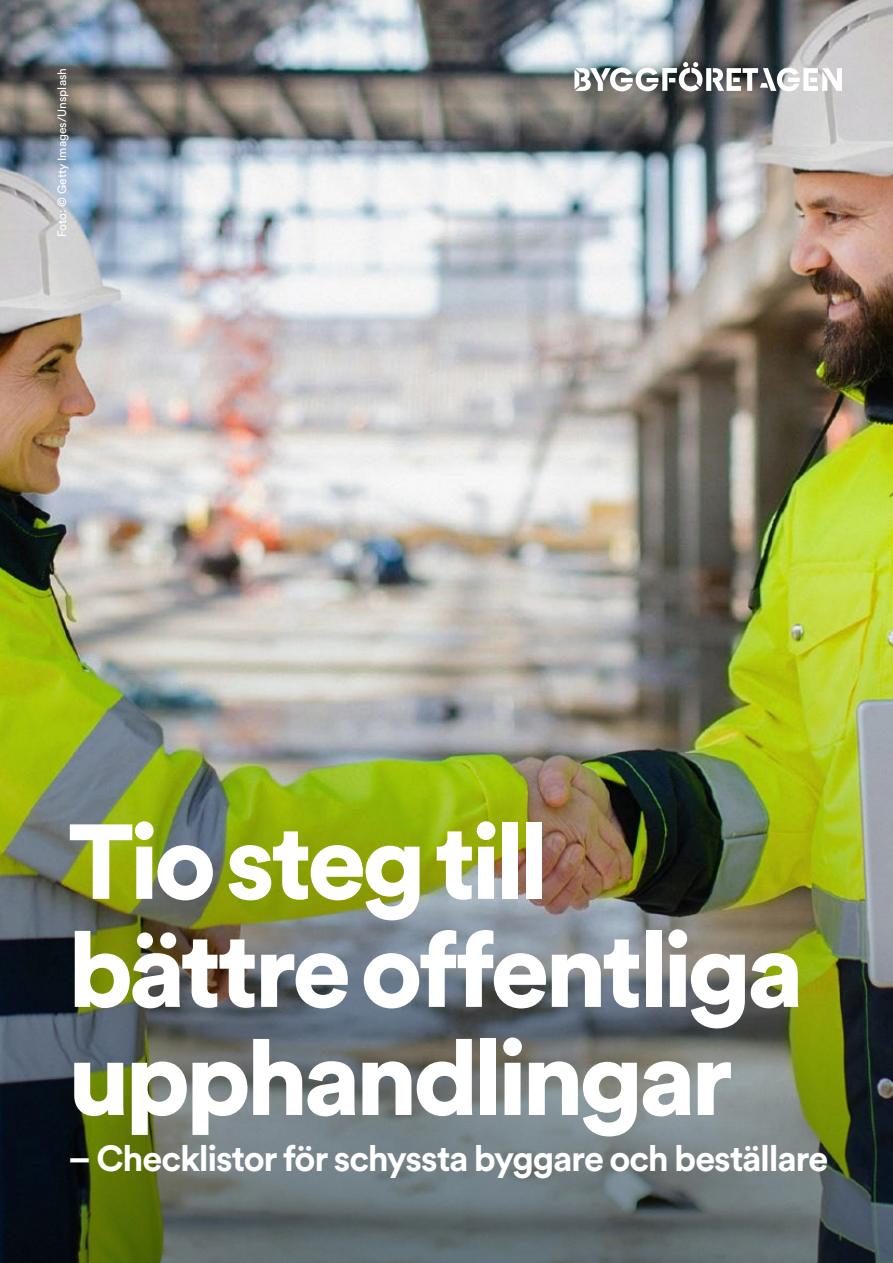
<style>
.page{position:relative;width:893px;height:1263px;background:#fff}
.page>*{position:absolute;margin:0;border:0;box-sizing:border-box;transform-origin:0 0}
.t1{font:900 105px/108px "Circular XX";letter-spacing:-.05em;color:#fff}
.t2{font:700 36px "Circular Std";letter-spacing:-.035em;color:#fff}
.t3{font:12px "Circular Std";color:#fff}
</style>
<div class="page">
<img style="left:0;top:0;width:893px;height:1263px">
<svg style="left:574px;top:62px;width:268px;height:29px"></svg>
<p class="t3" style="left:55px;top:237px;width:170px;rotate:-90deg">Foto: © Getty Images/Unsplash</p>
<h1 class="t1" style="left:68px;top:804px;width:737px">Tio steg till bättre offentliga upphandlingar</h1>
<p class="t2" style="left:68px;top:1135px;width:762px">– Checklistor för schyssta byggare och beställare</p>
</div>
